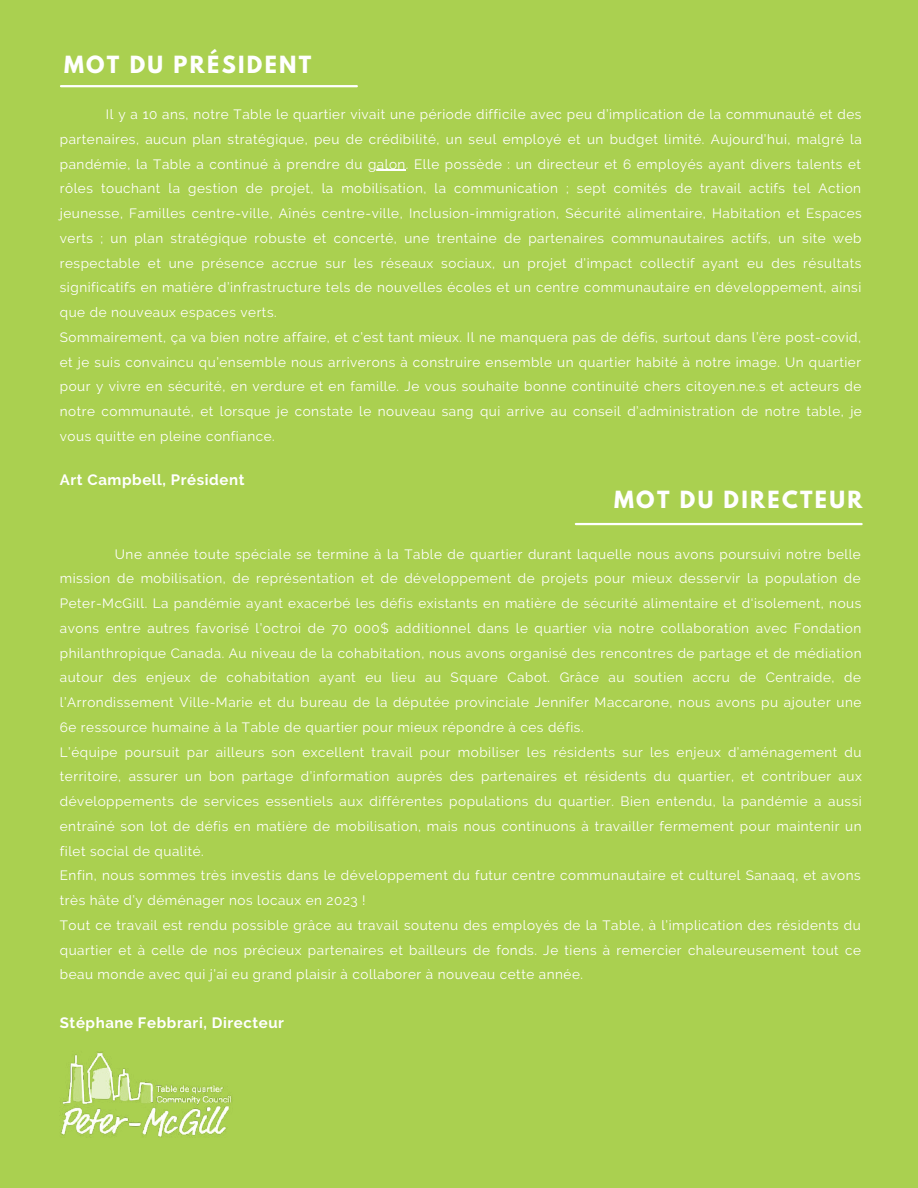
<style>
.page{position:relative;width:918px;height:1188px;background:#aad050}
.page>*{position:absolute;margin:0;border:0;box-sizing:border-box;transform-origin:0 0}
.t1{font:700 21px "League Spartan";letter-spacing:.11em;color:#fff}
.t2{font:700 15px "Raleway";letter-spacing:.04em;color:#fff}
.t3{font:13.5px/24.8px "Raleway";letter-spacing:.04em;color:#fff}
</style>
<div class="page">
<img style="left:60px;top:1051px;width:172px;height:87px">
<hr style="left:576px;top:523px;width:286px;height:2px;background:#fff">
<hr style="left:61px;top:85px;width:296px;height:2px;background:#fff">
<hr style="left:368px;top:170px;width:38px;height:1px;background:#fff">
<h1 class="t1" style="left:64px;top:54px;width:249px">MOT DU PRÉSIDENT</h1>
<p class="t3" style="left:60px;top:102px;width:803px;text-indent:46px">Il y a 10 ans, notre Table le quartier vivait une période difficile avec peu d’implication de la communauté et des partenaires, aucun plan stratégique, peu de crédibilité, un seul employé et un budget limité. Aujourd’hui, malgré la pandémie, la Table a continué à prendre du galon. Elle possède : un directeur et 6 employés ayant divers talents et rôles touchant la gestion de projet, la mobilisation, la communication ; sept comités de travail actifs tel Action jeunesse, Familles centre-ville, Aînés centre-ville, Inclusion-immigration, Sécurité alimentaire, Habitation et Espaces verts ; un plan stratégique robuste et concerté, une trentaine de partenaires communautaires actifs, un site web respectable et une présence accrue sur les réseaux sociaux, un projet d’impact collectif ayant eu des résultats significatifs en matière d’infrastructure tels de nouvelles écoles et un centre communautaire en développement, ainsi que de nouveaux espaces verts.<br>Sommairement, ça va bien notre affaire, et c’est tant mieux. Il ne manquera pas de défis, surtout dans l’ère post-covid, et je suis convaincu qu’ensemble nous arriverons à construire ensemble un quartier habité à notre image. Un quartier pour y vivre en sécurité, en verdure et en famille. Je vous souhaite bonne continuité chers citoyen.ne.s et acteurs de notre communauté, et lorsque je constate le nouveau sang qui arrive au conseil d’administration de notre table, je vous quitte en pleine confiance.</p>
<p class="t2" style="left:60px;top:471px;width:186px">Art Campbell, Président</p>
<h1 class="t1" style="left:614px;top:489px;width:250px">MOT DU DIRECTEUR</h1>
<p class="t3" style="left:60px;top:541px;width:803px;text-indent:55px">Une année toute spéciale se termine à la Table de quartier durant laquelle nous avons poursuivi notre belle mission de mobilisation, de représentation et de développement de projets pour mieux desservir la population de Peter-McGill. La pandémie ayant exacerbé les défis existants en matière de sécurité alimentaire et d'isolement, nous avons entre autres favorisé l’octroi de 70 000$ additionnel dans le quartier via notre collaboration avec Fondation philanthropique Canada. Au niveau de la cohabitation, nous avons organisé des rencontres de partage et de médiation autour des enjeux de cohabitation ayant eu lieu au Square Cabot. Grâce au soutien accru de Centraide, de l’Arrondissement Ville-Marie et du bureau de la députée provinciale Jennifer Maccarone, nous avons pu ajouter une 6e ressource humaine à la Table de quartier pour mieux répondre à ces défis.<br>L’équipe poursuit par ailleurs son excellent travail pour mobiliser les résidents sur les enjeux d’aménagement du territoire, assurer un bon partage d’information auprès des partenaires et résidents du quartier, et contribuer aux développements de services essentiels aux différentes populations du quartier. Bien entendu, la pandémie a aussi entraîné son lot de défis en matière de mobilisation, mais nous continuons à travailler fermement pour maintenir un filet social de qualité.<br>Enfin, nous sommes très investis dans le développement du futur centre communautaire et culturel Sanaaq, et avons très hâte d’y déménager nos locaux en 2023 !<br>Tout ce travail est rendu possible grâce au travail soutenu des employés de la Table, à l’implication des résidents du quartier et à celle de nos précieux partenaires et bailleurs de fonds. Je tiens à remercier chaleureusement tout ce beau monde avec qui j’ai eu grand plaisir à collaborer à nouveau cette année.</p>
<p class="t2" style="left:60px;top:1014px;width:226px">Stéphane Febbrari, Directeur</p>
</div>
